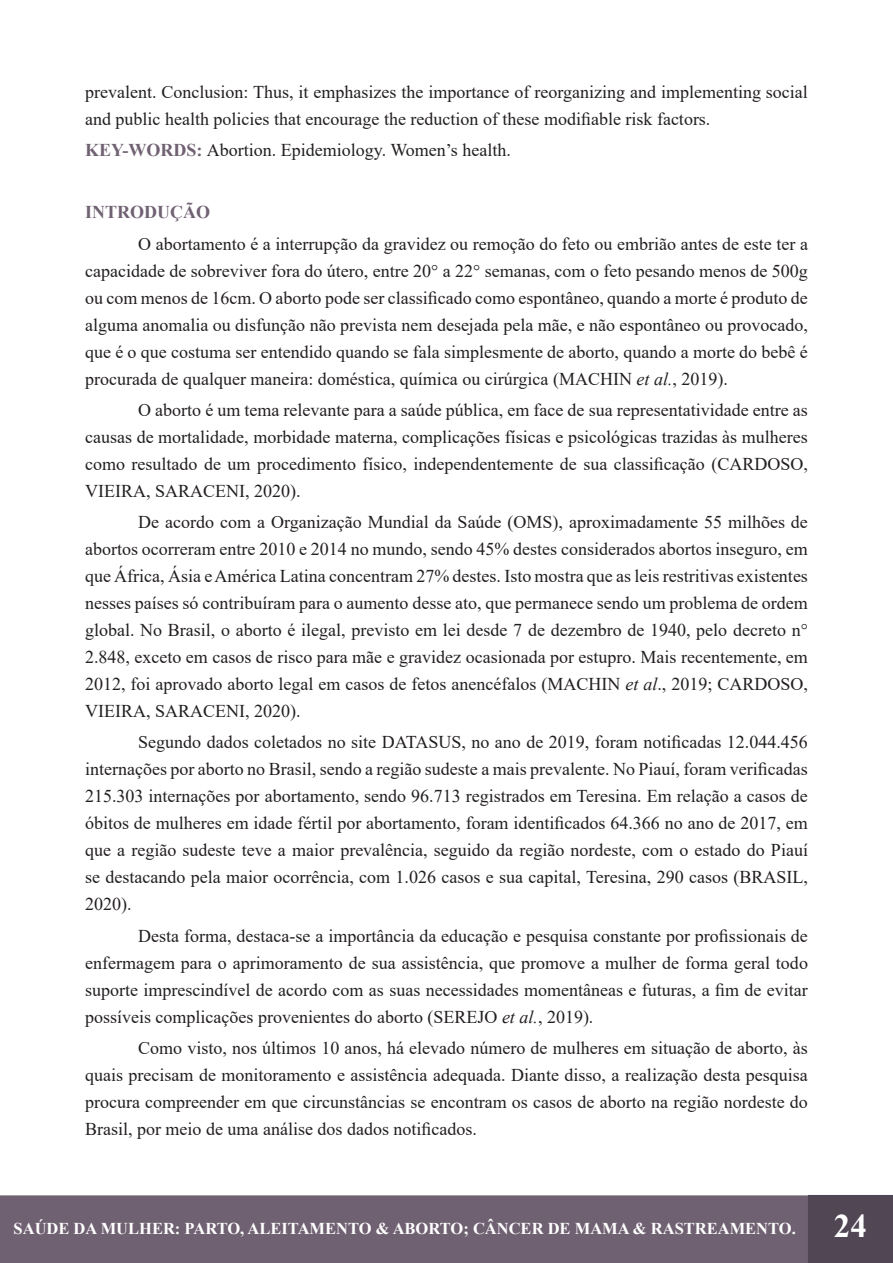
<style>
.page{position:relative;width:893px;height:1263px;background:#fff}
.page>*{position:absolute;margin:0;border:0;box-sizing:border-box;transform-origin:0 0}
.t1{font:18px/27px "Times New Roman";color:#231f20;text-align:justify}
.t2{font:700 18px "Times New Roman";color:#706172}
.t3{font:700 16.5px "Times New Roman";color:#fff}
.s1{font-weight:700;color:#706172}
.s2{font-style:italic}
.s3{font-size:33px}
</style>
<div class="page">
<div style="left:0;top:1196px;width:809px;height:67px;background:#706172"></div>
<div style="left:0;top:1195px;width:810px;height:68px;border:2px solid #706172"></div>
<div style="left:809px;top:1196px;width:83px;height:66px;background:#514754"></div>
<div style="left:808px;top:1195px;width:85px;height:68px;border:2px solid #514754"></div>
<p class="t1" style="left:85px;top:77px;width:724px">prevalent. Conclusion: Thus, it emphasizes the importance of reorganizing and implementing social and public health policies that encourage the reduction of these modifiable risk factors.</p>
<p class="t1" style="left:85px;top:136px;width:427px"><span class="s1">KEY-WORDS:</span> Abortion. Epidemiology. Women’s health.</p>
<p class="t2" style="left:85px;top:199px;width:126px">INTRODUÇÃO</p>
<p class="t1" style="left:85px;top:229px;width:724px;text-indent:53px">O abortamento é a interrupção da gravidez ou remoção do feto ou embrião antes de este ter a capacidade de sobreviver fora do útero, entre 20° a 22° semanas, com o feto pesando menos de 500g ou com menos de 16cm. O aborto pode ser classificado como espontâneo, quando a morte é produto de alguma anomalia ou disfunção não prevista nem desejada pela mãe, e não espontâneo ou provocado, que é o que costuma ser entendido quando se fala simplesmente de aborto, quando a morte do bebê é procurada de qualquer maneira: doméstica, química ou cirúrgica (MACHIN <span class="s2">et al.</span>, 2019).</p>
<p class="t1" style="left:85px;top:396px;width:724px;text-indent:53px">O aborto é um tema relevante para a saúde pública, em face de sua representatividade entre as causas de mortalidade, morbidade materna, complicações físicas e psicológicas trazidas às mulheres como resultado de um procedimento físico, independentemente de sua classificação (CARDOSO, VIEIRA, SARACENI, 2020).</p>
<p class="t1" style="left:85px;top:508px;width:724px;text-indent:53px">De acordo com a Organização Mundial da Saúde (OMS), aproximadamente 55 milhões de abortos ocorreram entre 2010 e 2014 no mundo, sendo 45% destes considerados abortos inseguro, em que África, Ásia e América Latina concentram 27% destes. Isto mostra que as leis restritivas existentes nesses países só contribuíram para o aumento desse ato, que permanece sendo um problema de ordem global. No Brasil, o aborto é ilegal, previsto em lei desde 7 de dezembro de 1940, pelo decreto n° 2.848, exceto em casos de risco para mãe e gravidez ocasionada por estupro. Mais recentemente, em 2012, foi aprovado aborto legal em casos de fetos anencéfalos (MACHIN <span class="s2">et al</span>., 2019; CARDOSO, VIEIRA, SARACENI, 2020).</p>
<p class="t1" style="left:85px;top:728px;width:724px;text-indent:53px">Segundo dados coletados no site DATASUS, no ano de 2019, foram notificadas 12.044.456 internações por aborto no Brasil, sendo a região sudeste a mais prevalente. No Piauí, foram verificadas 215.303 internações por abortamento, sendo 96.713 registrados em Teresina. Em relação a casos de óbitos de mulheres em idade fértil por abortamento, foram identificados 64.366 no ano de 2017, em que a região sudeste teve a maior prevalência, seguido da região nordeste, com o estado do Piauí se destacando pela maior ocorrência, com 1.026 casos e sua capital, Teresina, 290 casos (BRASIL, 2020).</p>
<p class="t1" style="left:85px;top:921px;width:724px;text-indent:53px">Desta forma, destaca-se a importância da educação e pesquisa constante por profissionais de enfermagem para o aprimoramento de sua assistência, que promove a mulher de forma geral todo suporte imprescindível de acordo com as suas necessidades momentâneas e futuras, a fim de evitar possíveis complicações provenientes do aborto (SEREJO <span class="s2">et al.</span>, 2019).</p>
<p class="t1" style="left:85px;top:1034px;width:724px;text-indent:53px">Como visto, nos últimos 10 anos, há elevado número de mulheres em situação de aborto, às quais precisam de monitoramento e assistência adequada. Diante disso, a realização desta pesquisa procura compreender em que circunstâncias se encontram os casos de aborto na região nordeste do Brasil, por meio de uma análise dos dados notificados.</p>
<p class="t3" style="left:14px;top:1217px;width:855px">SAÚDE DA MULHER: PARTO, ALEITAMENTO &amp; ABORTO; CÂNCER DE MAMA &amp; RASTREAMENTO. <span class="s3">24</span></p>
</div>
